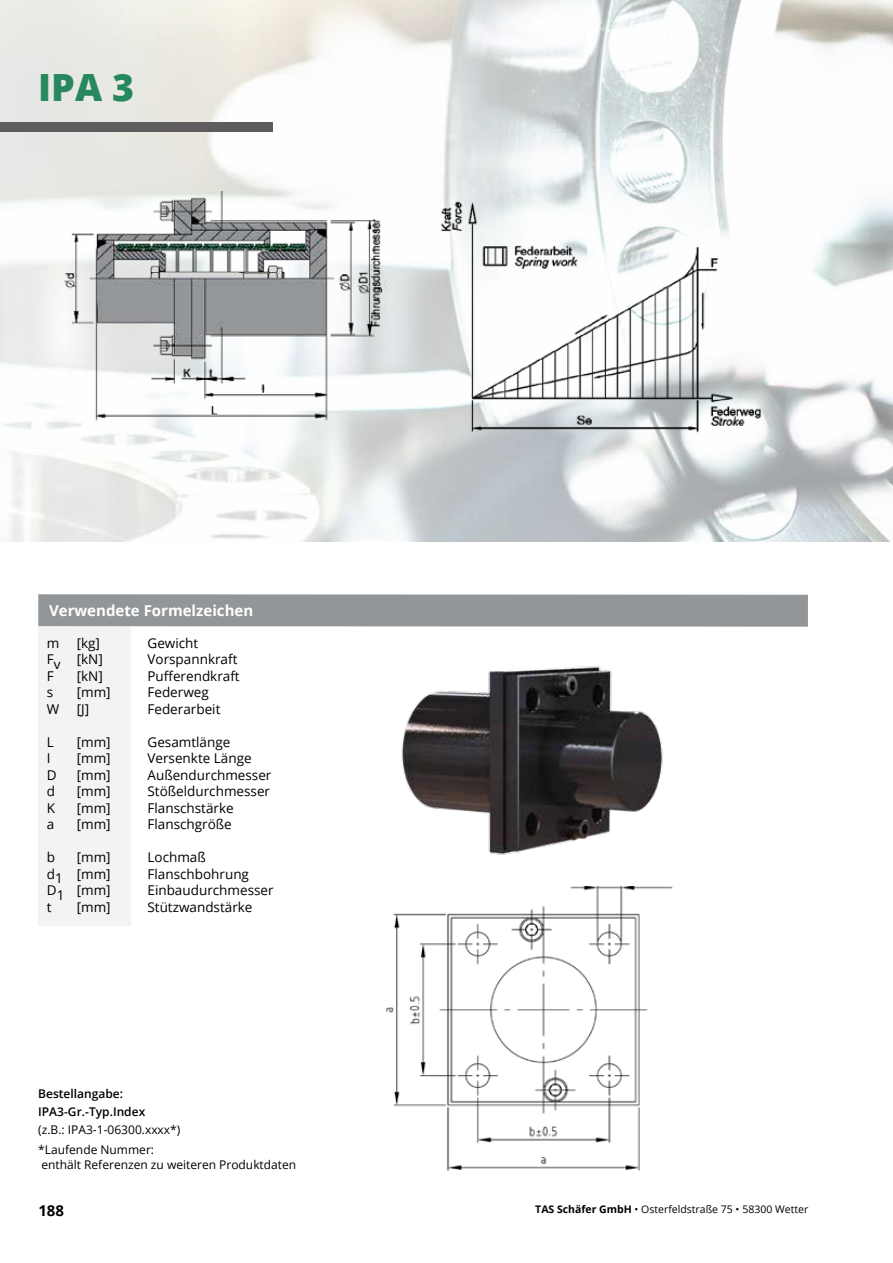
<style>
.page{position:relative;width:893px;height:1263px;background:#fff}
.page>*{position:absolute;margin:0;border:0;box-sizing:border-box;transform-origin:0 0}
.t1{font:800 37.5px "Open Sans";color:#27885d}
.t2{font:700 15px "Open Sans";color:#fff}
.t3{font:700 15px "Open Sans";color:#000}
.t4{font:13.5px "Open Sans";color:#000}
.t5{font:12px/20.4px "Open Sans";color:#000}
.t6{font:600 12px/18px "Open Sans";color:#000}
.t7{font:10.5px "Open Sans";color:#000}
.s1{font-weight:700}
</style>
<div class="page">
<img style="left:0;top:0;width:893px;height:541px">
<div style="left:38px;top:627px;width:93px;height:298px;background:#f3f3f2"></div>
<div style="left:38px;top:594px;width:770px;height:33px;background:#939698"></div>
<img style="left:60px;top:191px;width:348px;height:243px">
<img style="left:434px;top:166px;width:331px;height:272px">
<img style="left:380px;top:621px;width:302px;height:234px">
<img style="left:386px;top:886px;width:287px;height:285px">
<div style="left:0;top:122px;width:272px;height:9px;background:#5e5c5c"></div>
<h1 class="t1" style="left:38px;top:59px;width:97px">IPA 3</h1>
<p class="t2" style="left:49px;top:600px;width:206px">Verwendete Formelzeichen</p>
<p class="t4" style="left:47px;top:634px;width:14px">m</p>
<p class="t4" style="left:77px;top:634px;width:25px">[kg]</p>
<p class="t4" style="left:147px;top:634px;width:52px">Gewicht</p>
<p class="t4" style="left:47px;top:650px;width:57px">Fv [kN]</p>
<p class="t4" style="left:147px;top:650px;width:91px">Vorspannkraft</p>
<p class="t4" style="left:47px;top:667px;width:8px">F</p>
<p class="t4" style="left:77px;top:667px;width:28px">[kN]</p>
<p class="t4" style="left:147px;top:667px;width:94px">Pufferendkraft</p>
<p class="t4" style="left:47px;top:683px;width:8px">s</p>
<p class="t4" style="left:77px;top:683px;width:35px">[mm]</p>
<p class="t4" style="left:147px;top:683px;width:63px">Federweg</p>
<p class="t4" style="left:47px;top:700px;width:14px">W</p>
<p class="t4" style="left:77px;top:700px;width:14px">[J]</p>
<p class="t4" style="left:147px;top:700px;width:74px">Federarbeit</p>
<p class="t4" style="left:47px;top:733px;width:9px">L</p>
<p class="t4" style="left:77px;top:733px;width:35px">[mm]</p>
<p class="t4" style="left:147px;top:733px;width:84px">Gesamtlänge</p>
<p class="t4" style="left:47px;top:749px;width:5px">I</p>
<p class="t4" style="left:77px;top:749px;width:35px">[mm]</p>
<p class="t4" style="left:147px;top:749px;width:106px">Versenkte Länge</p>
<p class="t4" style="left:47px;top:766px;width:11px">D</p>
<p class="t4" style="left:77px;top:766px;width:35px">[mm]</p>
<p class="t4" style="left:147px;top:766px;width:125px">Außendurchmesser</p>
<p class="t4" style="left:47px;top:782px;width:10px">d</p>
<p class="t4" style="left:77px;top:782px;width:35px">[mm]</p>
<p class="t4" style="left:147px;top:782px;width:124px">Stößeldurchmesser</p>
<p class="t4" style="left:47px;top:799px;width:10px">K</p>
<p class="t4" style="left:77px;top:799px;width:35px">[mm]</p>
<p class="t4" style="left:147px;top:799px;width:88px">Flanschstärke</p>
<p class="t4" style="left:47px;top:815px;width:9px">a</p>
<p class="t4" style="left:77px;top:815px;width:35px">[mm]</p>
<p class="t4" style="left:147px;top:815px;width:86px">Flanschgröße</p>
<p class="t4" style="left:47px;top:848px;width:10px">b</p>
<p class="t4" style="left:77px;top:848px;width:35px">[mm]</p>
<p class="t4" style="left:147px;top:848px;width:60px">Lochmaß</p>
<p class="t4" style="left:47px;top:865px;width:65px">d1 [mm]</p>
<p class="t4" style="left:147px;top:865px;width:103px">Flanschbohrung</p>
<p class="t4" style="left:47px;top:881px;width:65px">D1 [mm]</p>
<p class="t4" style="left:147px;top:881px;width:128px">Einbaudurchmesser</p>
<p class="t4" style="left:47px;top:898px;width:6px">t</p>
<p class="t4" style="left:77px;top:898px;width:35px">[mm]</p>
<p class="t4" style="left:147px;top:898px;width:106px">Stützwandstärke</p>
<p class="t6" style="left:38px;top:1084px;width:109px">Bestellangabe:<br>IPA3-Gr.-Typ.Index</p>
<p class="t5" style="left:38px;top:1119px;width:144px">(z.B.: IPA3-1-06300.xxxx*) *Laufende Nummer:</p>
<p class="t5" style="left:41px;top:1154px;width:256px">enthält Referenzen zu weiteren Produktdaten</p>
<p class="t3" style="left:38px;top:1200px;width:27px">188</p>
<p class="t7" style="left:535px;top:1202px;width:275px"><span class="s1">TAS Schäfer GmbH</span> • Osterfeldstraße 75 • 58300 Wetter</p>
</div>
